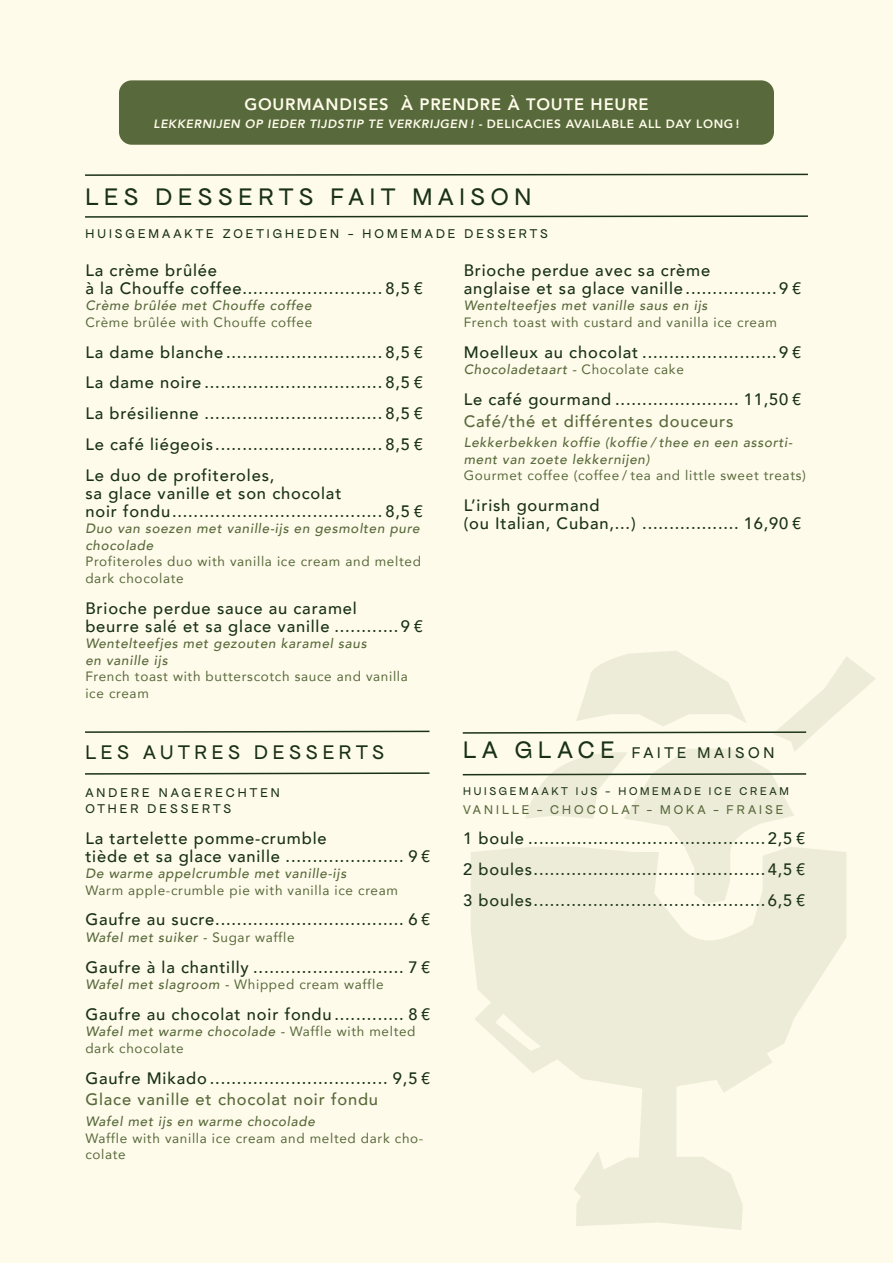
<style>
.page{position:relative;width:893px;height:1263px;background:#fefbea}
.page>*{position:absolute;margin:0;border:0;box-sizing:border-box;transform-origin:0 0}
.t1{font:25.5px "Apfel Grotezk";letter-spacing:.225em;color:#193117}
.t2{font:21px "Apfel Grotezk";letter-spacing:.225em;color:#193117}
.FR{font:500 16.5px/18px "Avenir";letter-spacing:.05em;color:#193117}
.fr_info{font:500 16.5px "Avenir";letter-spacing:.05em;color:#58693b}
.FR-2{font:800 16.5px "Avenir";letter-spacing:.05em;color:#fefbea}
.t3{font:16.5px "Apfel Grotezk";letter-spacing:.225em;color:#193117}
.boisson{font:13.5px/16.5px "Avenir";letter-spacing:.05em;color:#58693b}
.boisson-2{font:italic 500 13.5px/16.5px "Avenir";letter-spacing:.05em;color:#58693b}
.t4{font:13.5px "Apfel Grotezk";letter-spacing:.225em;color:#193117}
.t5{font:13.5px "Apfel Grotezk";letter-spacing:.225em;color:#58693b}
.FR-3{font:italic 800 12px "Avenir";letter-spacing:.05em;color:#fefbea}
.t6{font:12px "Apfel Grotezk";letter-spacing:.225em;color:#193117}
.s1{font-style:normal}
.s2{font-weight:400;font-style:normal}
.s3{font-weight:500;font-style:italic}
.s4{font-size:25.5px}
</style>
<div class="page">
<div style="left:119px;top:80px;width:655px;height:65px;background:#58693b;border-radius:13px"></div>
<svg style="left:85px;top:173px;width:723px;height:3px"></svg>
<svg style="left:85px;top:215px;width:723px;height:3px"></svg>
<svg style="left:471px;top:904px;width:375px;height:326px;fill:#edecd8"></svg>
<svg style="left:462px;top:651px;width:413px;height:253px"></svg>
<svg style="left:573px;top:1151px;width:39px;height:63px"></svg>
<svg style="left:709px;top:1041px;width:64px;height:52px"></svg>
<svg style="left:474px;top:991px;width:90px;height:82px"></svg>
<svg style="left:85px;top:730px;width:345px;height:3px"></svg>
<svg style="left:85px;top:772px;width:345px;height:3px"></svg>
<p class="FR-2" style="left:244px;top:91px;width:406px">GOURMANDISES À PRENDRE À TOUTE HEURE</p>
<p class="FR-3" style="left:154px;top:116px;width:587px">LEKKERNIJEN OP IEDER TIJDSTIP TE VERKRIJGEN ! - <span class="s1">DELICACIES AVAILABLE ALL DAY LONG !</span></p>
<p class="t1" style="left:85px;top:183px;width:447px">LES DESSERTS FAIT MAISON</p>
<p class="t4" style="left:85px;top:227px;width:464px">HUISGEMAAKTE ZOETIGHEDEN - HOMEMADE DESSERTS</p>
<p class="FR" style="left:85px;top:260px;width:339px">La crème brûlée<br>à la Chouffe coffee.......................... 8,5 €</p>
<p class="boisson-2" style="left:85px;top:298px;width:228px">Crème brûlée met Chouffe coffee</p>
<p class="boisson" style="left:85px;top:314px;width:228px">Crème brûlée with Chouffe coffee</p>
<p class="FR" style="left:85px;top:342px;width:339px">La dame blanche ............................. 8,5 €</p>
<p class="FR" style="left:85px;top:373px;width:339px">La dame noire ................................. 8,5 €</p>
<p class="FR" style="left:85px;top:404px;width:339px">La brésilienne ................................. 8,5 €</p>
<p class="FR" style="left:85px;top:434px;width:339px">Le café liégeois............................... 8,5 €</p>
<p class="FR" style="left:85px;top:465px;width:339px">Le duo de profiteroles,<br>sa glace vanille et son chocolat<br>noir fondu....................................... 8,5 €</p>
<p class="boisson-2" style="left:85px;top:520px;width:336px">Duo van soezen met vanille-ijs en gesmolten pure chocolade</p>
<p class="boisson" style="left:85px;top:553px;width:337px">Profiteroles duo with vanilla ice cream and melted dark chocolate</p>
<p class="FR" style="left:85px;top:598px;width:339px">Brioche perdue sauce au caramel<br>beurre salé et sa glace vanille ............9 €</p>
<p class="boisson-2" style="left:85px;top:635px;width:283px">Wentelteefjes met gezouten karamel saus en vanille ijs</p>
<p class="boisson" style="left:85px;top:668px;width:324px">French toast with butterscotch sauce and vanilla ice cream</p>
<p class="FR" style="left:464px;top:260px;width:339px">Brioche perdue avec sa crème<br>anglaise et sa glace vanille.................9 €</p>
<p class="boisson-2" style="left:464px;top:298px;width:245px">Wentelteefjes met vanille saus en ijs</p>
<p class="boisson" style="left:464px;top:314px;width:315px">French toast with custard and vanilla ice cream</p>
<p class="FR" style="left:464px;top:342px;width:339px">Moelleux au chocolat .........................9 €</p>
<p class="boisson-2" style="left:464px;top:361px;width:222px">Chocoladetaart - <span class="s2">Chocolate cake</span></p>
<p class="FR" style="left:464px;top:389px;width:339px">Le café gourmand ....................... 11,50 €</p>
<p class="fr_info" style="left:464px;top:407px;width:271px">Café/thé et différentes douceurs</p>
<p class="boisson-2" style="left:464px;top:435px;width:330px">Lekkerbekken koffie (koffie / thee en een assorti&shy;ment van zoete lekkernijen)</p>
<p class="boisson" style="left:464px;top:467px;width:344px">Gourmet coffee (coffee / tea and little sweet treats)</p>
<p class="FR" style="left:464px;top:496px;width:339px">L’irish gourmand<br>(ou Italian, Cuban,...) .................. 16,90 €</p>
<p class="t2" style="left:85px;top:741px;width:300px">LES AUTRES DESSERTS</p>
<p class="t4" style="left:85px;top:785px;width:196px">ANDERE NAGERECHTEN</p>
<p class="t4" style="left:85px;top:801px;width:147px">OTHER DESSERTS</p>
<p class="FR" style="left:85px;top:828px;width:347px">La tartelette pomme-crumble<br>tiède et sa glace vanille ...................... 9 €</p>
<p class="boisson-2" style="left:85px;top:865px;width:263px">De warme appelcrumble met vanille-ijs</p>
<p class="boisson" style="left:85px;top:881px;width:314px">Warm apple-crumble pie with vanilla ice cream</p>
<p class="FR" style="left:85px;top:910px;width:347px">Gaufre au sucre................................... 6 €</p>
<p class="boisson-2" style="left:85px;top:929px;width:211px">Wafel met suiker - <span class="s2">Sugar waffle</span></p>
<p class="FR" style="left:85px;top:957px;width:347px">Gaufre à la chantilly ............................ 7 €</p>
<p class="boisson" style="left:85px;top:976px;width:300px"><span class="s3">Wafel met slagroom -</span> Whipped cream waffle</p>
<p class="FR" style="left:85px;top:1004px;width:346px">Gaufre au chocolat noir fondu............. 8 €</p>
<p class="boisson" style="left:85px;top:1023px;width:332px"><span class="s3">Wafel met warme chocolade -</span> Waffle with melted dark chocolate</p>
<p class="FR" style="left:85px;top:1068px;width:347px">Gaufre Mikado ................................. 9,5 €</p>
<p class="fr_info" style="left:85px;top:1085px;width:294px">Glace vanille et chocolat noir fondu</p>
<p class="boisson-2" style="left:85px;top:1113px;width:231px">Wafel met ijs en warme chocolade</p>
<p class="boisson" style="left:85px;top:1129px;width:339px">Waffle with vanilla ice cream and melted dark cho&shy;colate</p>
<p class="t3" style="left:463px;top:744px;width:313px"><span class="s4">LA GLACE</span> FAITE MAISON</p>
<p class="t6" style="left:463px;top:784px;width:327px">HUISGEMAAKT IJS - HOMEMADE ICE CREAM</p>
<p class="t5" style="left:463px;top:802px;width:322px">VANILLE - CHOCOLAT - MOKA - FRAISE</p>
<p class="FR" style="left:463px;top:829px;width:344px">1 boule ............................................2,5 €</p>
<p class="FR" style="left:463px;top:859px;width:344px">2 boules...........................................4,5 €</p>
<p class="FR" style="left:463px;top:890px;width:344px">3 boules...........................................6,5 €</p>
</div>
